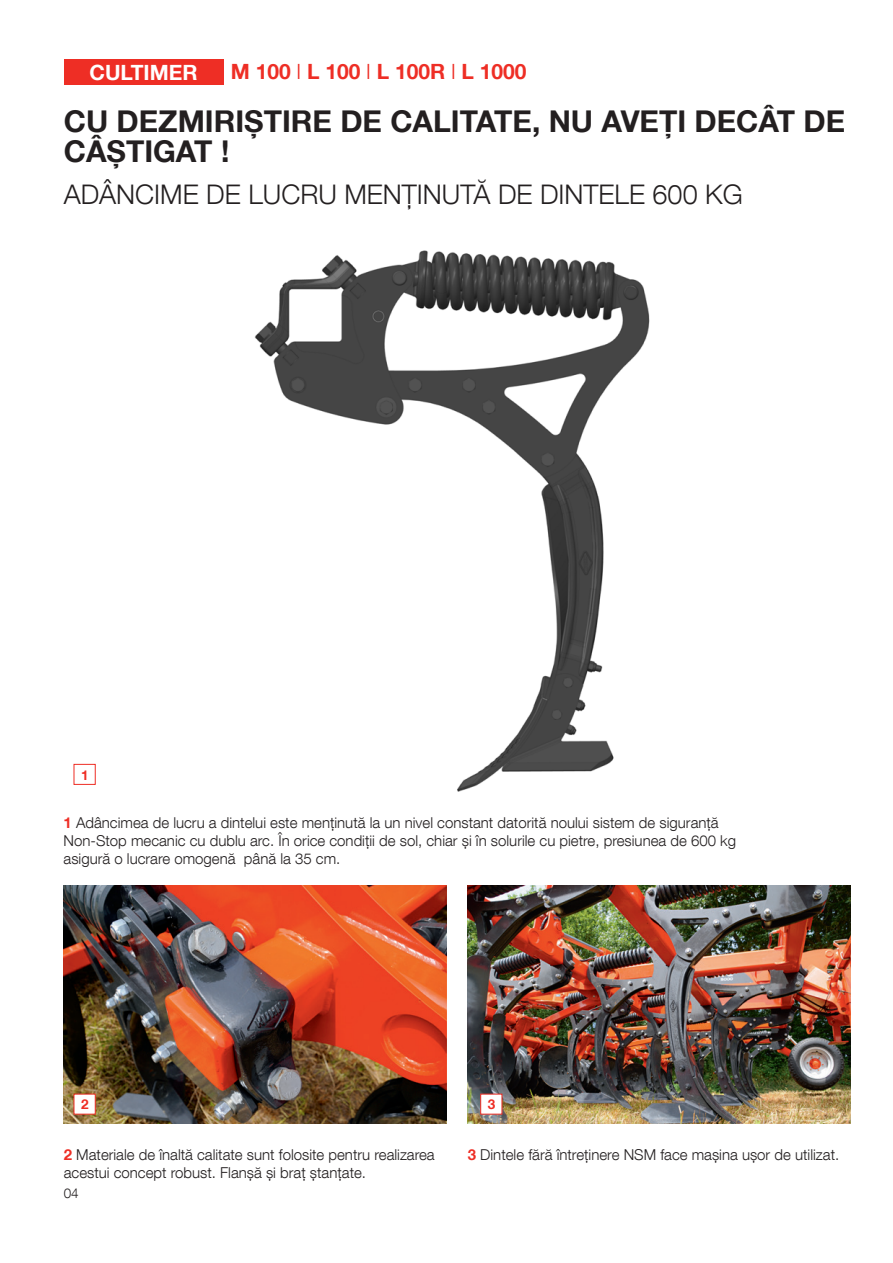
<style>
.page{position:relative;width:893px;height:1263px;background:#fff}
.page>*{position:absolute;margin:0;border:0;box-sizing:border-box;transform-origin:0 0}
.t1{font:700 30px/30px "Helvetica Neue LT Com";color:#231f20}
.t2{font:300 27px "Helvetica Neue LT Com";color:#231f20}
.t3{font:700 21px "Helvetica Neue LT Com";color:#ee2e25}
.t4{font:700 21px "Helvetica Neue LT Com";color:#fff}
.t5{font:300 15px "Helvetica Neue LT Com";color:#231f20}
.t6{font:700 13.5px "Helvetica Neue LT Com";color:#ee2e25}
.t7{font:300 13.5px "Helvetica Neue LT Com";color:#231f20}
.s1{font-weight:300}
.s2{font-weight:700;color:#ee2e25}
</style>
<div class="page">
<div style="left:64px;top:60px;width:159px;height:25px;background:#ee2e25"></div>
<img style="left:254px;top:250px;width:396px;height:542px">
<img style="left:64px;top:885px;width:382px;height:239px">
<img style="left:468px;top:885px;width:382px;height:239px">
<div style="left:74px;top:1094px;width:21px;height:20px;background:#fff"></div>
<div style="left:480px;top:1094px;width:22px;height:20px;background:#fff;border:1px solid #ee2e25"></div>
<p class="t4" style="left:89px;top:59px;width:110px">CULTIMER</p>
<p class="t3" style="left:231px;top:59px;width:297px">M 100 <span class="s1">I</span> L 100 <span class="s1">I</span> L 100R <span class="s1">I</span> L 1000</p>
<p class="t1" style="left:64px;top:105px;width:783px">CU DEZMIRIȘTIRE DE CALITATE, NU AVEȚI DECÂT DE<br>CÂȘTIGAT !</p>
<p class="t2" style="left:64px;top:177px;width:680px">ADÂNCIME DE LUCRU MENȚINUTĂ DE DINTELE 600 KG</p>
<p class="t6" style="left:81px;top:766px;width:9px">1</p>
<p class="t5" style="left:64px;top:813px;width:657px"><span class="s2">1</span> Adâncimea de lucru a dintelui este menținută la un nivel constant datorită noului sistem de siguranță</p>
<p class="t5" style="left:64px;top:831px;width:674px">Non-Stop mecanic cu dublu arc. În orice condiții de sol, chiar și în solurile cu pietre, presiunea de 600 kg</p>
<p class="t5" style="left:64px;top:849px;width:278px">asigură o lucrare omogenă până la 35 cm.</p>
<p class="t6" style="left:81px;top:1096px;width:9px">2</p>
<p class="t6" style="left:488px;top:1096px;width:9px">3</p>
<p class="t5" style="left:64px;top:1145px;width:372px"><span class="s2">2</span> Materiale de înaltă calitate sunt folosite pentru realizarea</p>
<p class="t5" style="left:64px;top:1163px;width:304px">acestui concept robust. Flanșă și braț ștanțate.</p>
<p class="t7" style="left:64px;top:1185px;width:16px">04</p>
<p class="t5" style="left:468px;top:1145px;width:373px"><span class="s2">3</span> Dintele fără întreținere NSM face mașina ușor de utilizat.</p>
</div>
